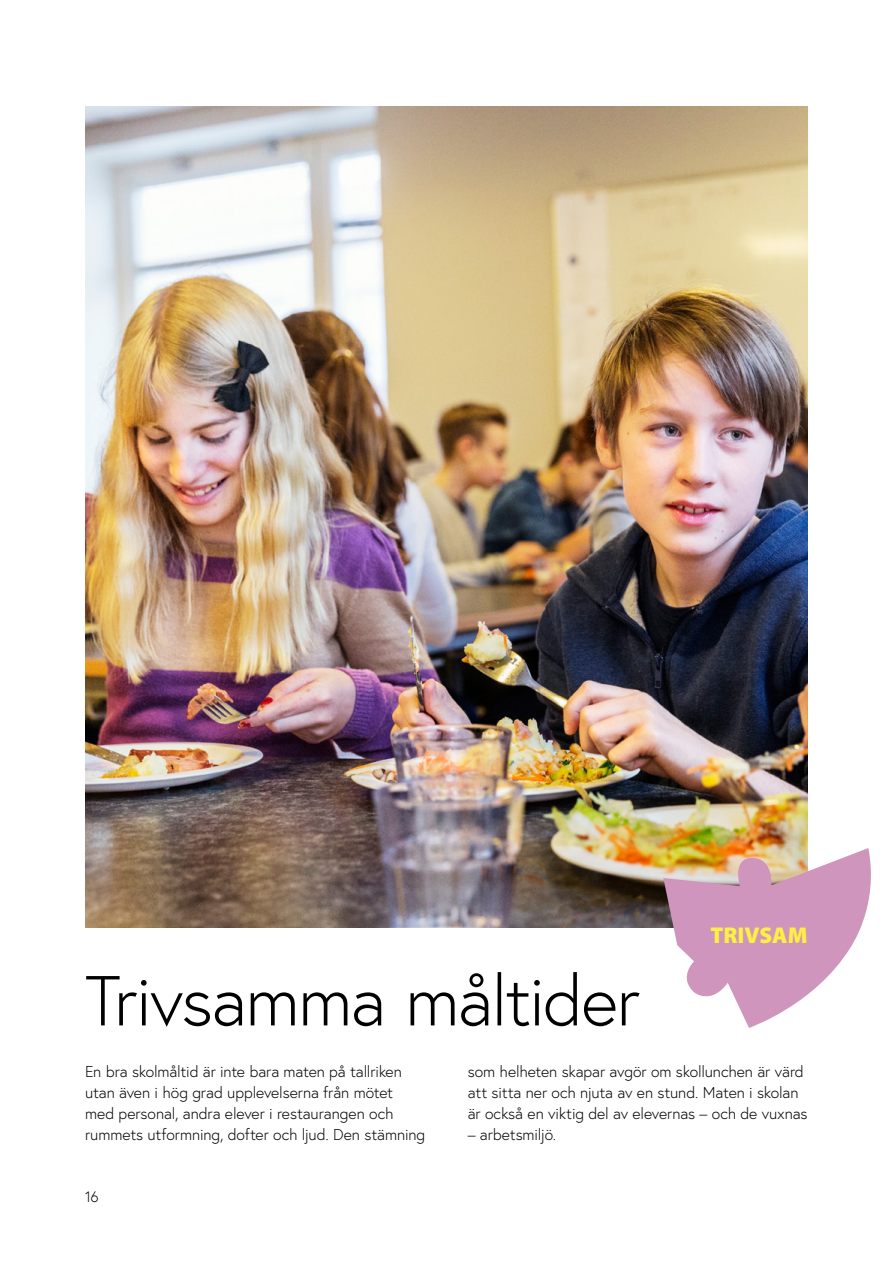
<style>
.page{position:relative;width:893px;height:1263px;background:#fff}
.page>*{position:absolute;margin:0;border:0;box-sizing:border-box;transform-origin:0 0}
.H1_inlaga{font:300 70.5px "Europa";letter-spacing:-.025em;color:#000}
.t1{font:900 22.95px "Myriad Pro";color:#fff042}
.Ingress___faktaruta{font:300 15.75px/21px "Europa";letter-spacing:-.005em;color:#000}
.t2{font:300 15px "Europa";color:#000}
</style>
<div class="page">
<img style="left:85px;top:106px;width:723px;height:821px">
<svg style="left:663px;top:848px;width:208px;height:180px"></svg>
<p class="t1" style="left:710px;top:922px;width:99px">TRIVSAM</p>
<h1 class="H1_inlaga" style="left:85px;top:957px;width:556px">Trivsamma måltider</h1>
<p class="Ingress___faktaruta" style="left:468px;top:1061px;width:341px">som helheten skapar avgör om skollunchen är värd att sitta ner och njuta av en stund. Maten i skolan är också en viktig del av elevernas – och de vuxnas</p>
<p class="Ingress___faktaruta" style="left:468px;top:1124px;width:90px">– arbetsmiljö.</p>
<p class="Ingress___faktaruta" style="left:85px;top:1061px;width:342px">En bra skolmåltid är inte bara maten på tallriken utan även i hög grad upplevelserna från mötet med personal, andra elever i restaurangen och rummets utformning, dofter och ljud. Den stämning</p>
<p class="t2" style="left:85px;top:1188px;width:15px">16</p>
</div>
